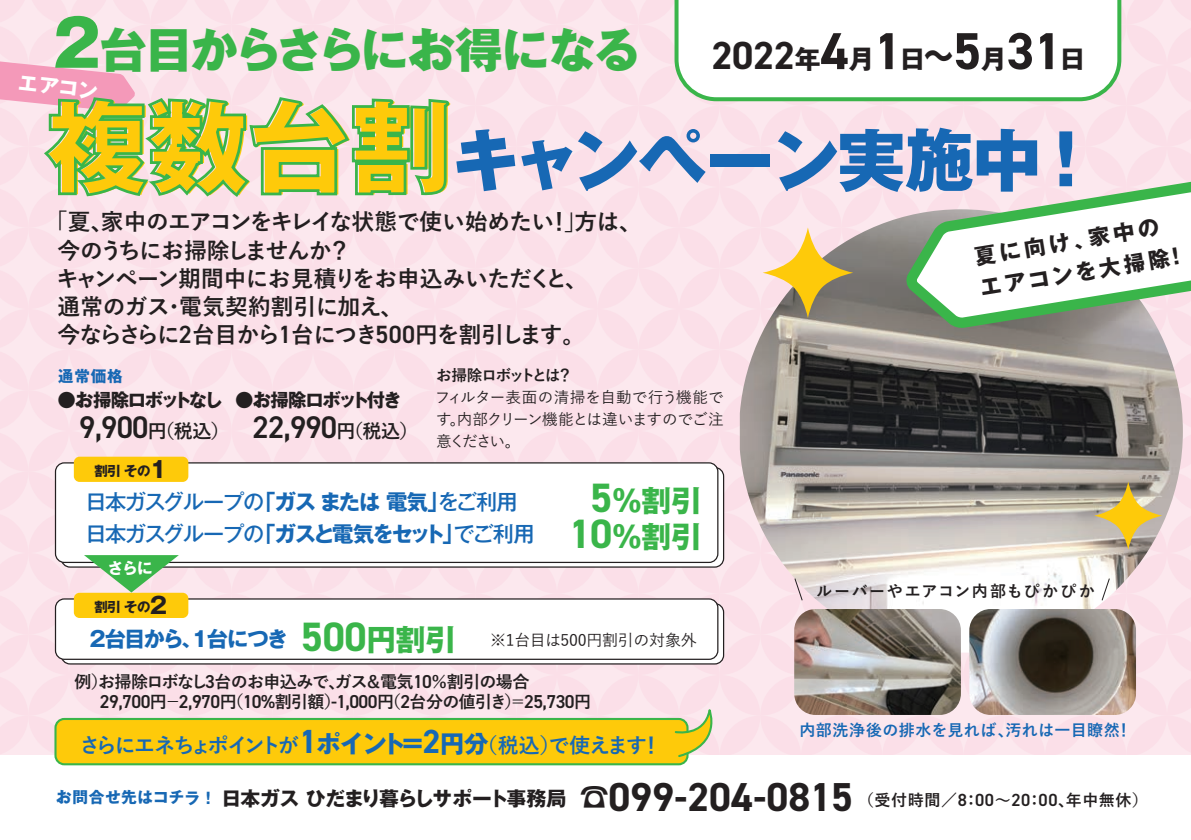
<style>
.page{position:relative;width:1191px;height:840px;background:#fff}
.page>*{position:absolute;margin:0;border:0;box-sizing:border-box;transform-origin:0 0}
.t1{font:800 68.2px "Gothic MB101 Pro";letter-spacing:-.03em;color:#1768b4}
.t2{font:800 47.2px "Gothic MB101 Pro";letter-spacing:-.045em;color:#3ab54a}
.t3{font:700 41px "DIN2014";color:#3ab54a}
.t4{font:700 40.4px "DIN2014";color:#231f20}
.t5{font:600 31.2px "DIN2014";letter-spacing:-.025em;color:#231f20}
.t6{font:700 29.8px/36.6px "Gothic MB101 Pro";color:#3ab54a;text-align:right}
.t7{font:700 26.2px "Gothic MB101 Pro";color:#231f20}
.t8{font:700 22.6px/28px "Yu Go";letter-spacing:-.035em;color:#231f20}
.t9{font:700 21.4px/32px "Gothic MB101 Pro";color:#231f20}
.t10{font:500 21.2px/32px "Gothic MB101 Pro";letter-spacing:-.065em;color:#1768b4}
.t11{font:700 21.2px "Gothic MB101 Pro";letter-spacing:-.07em;color:#1768b4}
.t12{font:700 20.8px "Yu Go";letter-spacing:-.09em;color:#1768b4}
.t13{font:700 19.8px "Gothic MB101 Pro";letter-spacing:-.055em;color:#231f20}
.t14{font:700 19.8px "Gothic MB101 Pro";color:#fff}
.t15{font:600 18.8px "DIN2014";letter-spacing:-.03em;color:#231f20}
.t16{font:700 18.4px "Gothic MB101 Pro";letter-spacing:-.09em;color:#231f20}
.t17{font:700 17px "Yu Go";letter-spacing:-.04em;color:#231f20}
.t18{font:700 16px "Yu Go";letter-spacing:.035em;color:#231f20}
.t19{font:700 16px "Yu Go";letter-spacing:.035em;color:#1768b4}
.t20{font:700 16px "Yu Go";letter-spacing:.095em;color:#231f20}
.t21{font:500 16px "Yu Go";letter-spacing:-.02em;color:#231f20}
.t22{font:500 15.6px/22px "Yu Go";letter-spacing:-.03em;color:#231f20;text-align:justify}
.t23{font:700 15.6px "Gothic MB101 Pro";letter-spacing:.04em;color:#1768b4}
.t24{font:700 15.6px "Yu Go";letter-spacing:-.12em;color:#231f20}
.t25{font:700 15.6px "Gothic MB101 Pro";color:#fff}
.t26{font:700 13.4px "Gothic MB101 Pro";letter-spacing:-.04em;color:#231f20}
.s1{font-size:62.8px}
.s2{font-family:"DIN2014";font-size:39.2px}
.s3{font-family:"DIN2014";font-size:52px}
.s4{font-size:35px}
.s5{font-size:101.4px;color:#feca0a}
.s6{font-family:"DIN2014";font-weight:600;font-size:25px}
.s7{font-family:"Yu Go";font-weight:700;font-size:19px}
.s8{font-size:22.6px}
.s9{font-weight:700}
.s10{font-family:"DIN2014";font-size:41px}
.s11{font-family:"Gothic MB101 Pro";font-size:29.8px}
.s12{font-family:"DIN2014";font-weight:600;font-size:18.8px}
.s13{font-family:"Yu Go";font-weight:700;font-size:17px}
.s14{font-family:"DIN2014";font-size:33.4px}
.s15{font-family:"Gothic MB101 Pro";font-size:24.2px}
.s16{font-family:"Koburina Go Std W3";font-weight:400;font-size:29px}
.s17{font-family:"DIN2014";font-weight:600;font-size:17.6px}
</style>
<div class="page">
<div style="left:0;top:0;width:1191px;height:754px;background:#fbdfe8"></div>
<svg style="left:61px;top:603px;width:662px;height:60px;background:#bfbebe"></svg>
<div style="left:61px;top:602px;width:663px;height:62px;border:1px solid #231f20;border-radius:9px"></div>
<div style="left:55px;top:598px;width:663px;height:61px;background:#fff;border-radius:9px"></div>
<div style="left:55px;top:598px;width:663px;height:61px;border:1px solid #231f20;border-radius:9px"></div>
<div style="left:61px;top:467px;width:662px;height:99px;background:linear-gradient(to bottom,#f2f2f2,#fdfdfd);border-radius:9px"></div>
<div style="left:55px;top:462px;width:663px;height:100px;background:#fff;border-radius:9px"></div>
<div style="left:55px;top:462px;width:663px;height:100px;border:1px solid #231f20;border-radius:9px"></div>
<div style="left:55px;top:718px;width:632px;height:45px;background:#feca0a;border-radius:9px"></div>
<div style="left:54px;top:717px;width:634px;height:47px;border:2px solid #3ab54a;border-radius:9px"></div>
<img style="left:740px;top:219px;width:442px;height:433px">
<svg style="left:762px;top:227px;width:91px;height:91px"></svg>
<svg style="left:1094px;top:481px;width:68px;height:68px;background:#c4b177"></svg>
<img style="left:794px;top:608px;width:167px;height:106px">
<img style="left:969px;top:608px;width:167px;height:106px">
<svg style="left:896px;top:181px;width:295px;height:153px"></svg>
<svg style="left:794px;top:577px;width:9px;height:24px"></svg>
<svg style="left:1101px;top:577px;width:9px;height:24px"></svg>
<div style="left:74px;top:592px;width:114px;height:25px;background:#feca0a;border-radius:6px"></div>
<div style="left:74px;top:456px;width:114px;height:25px;background:#feca0a;border-radius:6px"></div>
<svg style="left:673px;top:709px;width:49px;height:49px"></svg>
<svg style="left:674px;top:0;width:448px;height:102px;background:#f4faf4"></svg>
<svg style="left:84px;top:555px;width:95px;height:37px"></svg>
<svg style="left:0;top:61px;width:449px;height:136px"></svg>
<h2 class="t2" style="left:53px;top:10px;width:590px"><span class="s1">2</span>台目からさらにお得になる</h2>
<p class="t7" style="left:711px;top:37px;width:376px"><span class="s2">2022</span>年<span class="s3">4</span>月<span class="s3">1</span>日<span class="s4">～</span><span class="s3">5</span>月<span class="s3">31</span>日</p>
<p class="t14" style="left:20px;top:66px;width:81px;rotate:6deg">エアコン</p>
<h1 class="t1" style="left:48px;top:103px;width:1053px"><span class="s5">複数台割</span>キャンペーン実施中 ！</h1>
<p class="t8" style="left:56px;top:208px;width:587px;text-indent:-11px">「夏、家中のエアコンをキレイな状態で使い始めたい！」方は、今のうちにお掃除しませんか？<br>キャンペーン期間中にお見積りをお申込みいただくと、<br>通常のガス・電気契約割引に加え、<br>今ならさらに<span class="s6">2</span>台目から<span class="s6">1</span>台につき<span class="s6">500</span>円を割引します。</p>
<p class="t23" style="left:58px;top:362px;width:66px">通常価格</p>
<p class="t16" style="left:58px;top:385px;width:346px">●お掃除ロボットなし ●お掃除ロボット付き</p>
<h3 class="t5" style="left:79px;top:406px;width:341px">9,900<span class="s7">円（税込）</span> 22,990<span class="s7">円（税込）</span></h3>
<p class="t26" style="left:94px;top:460px;width:74px">割引 その<span class="s8">1</span></p>
<p class="t24" style="left:436px;top:366px;width:138px">お掃除ロボットとは？</p>
<p class="t22" style="left:435px;top:383px;width:290px">フィルター表面の清掃を自動で行う機能です。内部クリーン機能とは違いますのでご注意ください。</p>
<p class="t10" style="left:86px;top:483px;width:450px">日本ガスグループの<span class="s9">「ガス または 電気」</span>をご利用日本ガスグループの<span class="s9">「ガスと電気をセット」</span>でご利用</p>
<p class="t25" style="left:108px;top:554px;width:46px">さらに</p>
<p class="t26" style="left:94px;top:596px;width:74px">割引 その<span class="s8">2</span></p>
<h3 class="t6" style="left:569px;top:478px;width:133px"><span class="s10">5</span>％割引<br><span class="s10">10</span>％割引</h3>
<p class="t11" style="left:89px;top:621px;width:200px">2台目から、1台につき</p>
<h3 class="t3" style="left:301px;top:609px;width:156px">500<span class="s11">円割引</span></h3>
<p class="t21" style="left:490px;top:625px;width:208px">※1台目は500円割引の対象外</p>
<p class="t17" style="left:75px;top:672px;width:456px">例）お掃除ロボなし<span class="s12">3</span>台のお申込みで、ガス＆電気<span class="s12">10</span>％割引の場合</p>
<p class="t15" style="left:100px;top:689px;width:493px">29,700<span class="s13">円－</span>2,970<span class="s13">円（</span>10%<span class="s13">割引額）</span>-1,000<span class="s13">円（</span>2<span class="s13">台分の値引き）＝</span>25,730<span class="s13">円</span></p>
<p class="t12" style="left:80px;top:732px;width:584px">さらにエネちょポイントが<span class="s14">1</span><span class="s15">ポイント=</span><span class="s14">2</span><span class="s15">円分</span>（税込）で使えます！</p>
<p class="t9" style="left:972px;top:238px;width:211px;rotate:-9deg">夏に向け、家中のエアコンを大掃除！</p>
<p class="t20" style="left:816px;top:581px;width:280px">ルーバーやエアコン内部もぴかぴか</p>
<p class="t19" style="left:799px;top:720px;width:334px">内部洗浄後の排水を見れば、汚れは一目瞭然！</p>
<p class="t23" style="left:56px;top:784px;width:161px">お問合せ先はコチラ ！</p>
<p class="t13" style="left:221px;top:781px;width:346px">日本ガス ひだまり暮らしサポート事務局</p>
<h3 class="t4" style="left:580px;top:769px;width:275px"><span class="s16">☎</span>099-204-0815</h3>
<p class="t18" style="left:858px;top:790px;width:292px">（受付時間／<span class="s17">8</span>：<span class="s17">00</span>～<span class="s17">20</span>：<span class="s17">00</span>、年中無休）</p>
</div>
